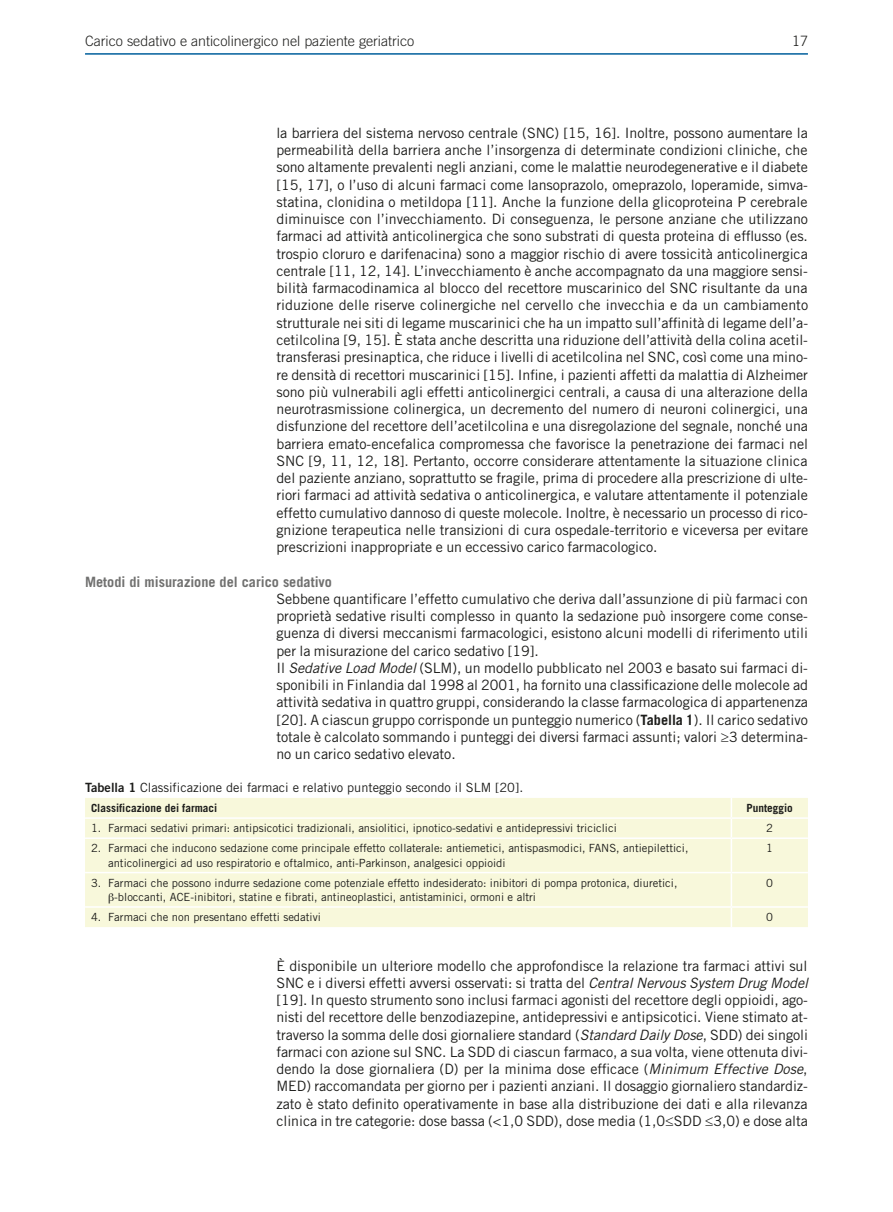
<style>
.page{position:relative;width:893px;height:1212px;background:#fff}
.page>*{position:absolute;margin:0;border:0;box-sizing:border-box;transform-origin:0 0}
.t1{font:14.25px/17.2px "Trade Gothic LT Std";letter-spacing:-.005em;color:#1d1d1b;text-align:justify}
.t2{font:300 14.25px "Trade Gothic LT Std";color:#1d1d1b}
.t3{font:700 14.25px "Trade Gothic LT Std";color:#70706f}
.t4{font:12.75px "Trade Gothic LT Std";color:#1d1d1b}
.t5{font:11.25px/14.2px "Trade Gothic LT Std";color:#1d1d1b}
.t6{font:700 11.25px "Trade Gothic LT Std";color:#1d1d1b}
.s1{font-style:italic}
.s2{font-weight:700}
.s3{font-family:"Trade Gothic LT Std Bd 2"}
</style>
<div class="page">
<hr style="left:85px;top:53px;width:723px;height:2px;background:#005f9c">
<div style="left:85px;top:798px;width:723px;height:129px;background:#f8f8db"></div>
<hr style="left:85px;top:817px;width:646px;height:2px;background:#fff">
<hr style="left:731px;top:817px;width:77px;height:2px;background:#fff">
<svg style="left:731px;top:798px;width:1px;height:39px"></svg>
<hr style="left:85px;top:837px;width:646px;height:2px;background:#fff">
<hr style="left:731px;top:837px;width:77px;height:2px;background:#fff">
<hr style="left:731px;top:839px;width:1px;height:33px;background:#fff">
<hr style="left:85px;top:872px;width:646px;height:1px;background:#fff">
<hr style="left:731px;top:872px;width:77px;height:1px;background:#fff">
<hr style="left:731px;top:873px;width:1px;height:33px;background:#fff">
<hr style="left:85px;top:906px;width:646px;height:2px;background:#fff">
<hr style="left:731px;top:906px;width:77px;height:2px;background:#fff">
<svg style="left:731px;top:908px;width:1px;height:19px"></svg>
<svg style="left:109px;top:893px;width:5px;height:10px"></svg>
<p class="t2" style="left:85px;top:33px;width:331px">Carico sedativo e anticolinergico nel paziente geriatrico</p>
<p class="t2" style="left:792px;top:33px;width:17px">17</p>
<p class="t1" style="left:276px;top:124px;width:533px">la barriera del sistema nervoso centrale (SNC) [15, 16]. Inoltre, possono aumentare la permeabilità della barriera anche l’insorgenza di determinate condizioni cliniche, che sono altamente prevalenti negli anziani, come le malattie neurodegenerative e il diabete [15, 17], o l’uso di alcuni farmaci come lansoprazolo, omeprazolo, loperamide, simva&shy;statina, clonidina o metildopa [11]. Anche la funzione della glicoproteina P cerebrale diminuisce con l’invecchiamento. Di conseguenza, le persone anziane che utilizzano farmaci ad attività anticolinergica che sono substrati di questa proteina di efflusso (es. trospio cloruro e darifenacina) sono a maggior rischio di avere tossicità anticolinergica centrale [11, 12, 14]. L’invecchiamento è anche accompagnato da una maggiore sensi&shy;bilità farmacodinamica al blocco del recettore muscarinico del SNC risultante da una riduzione delle riserve colinergiche nel cervello che invecchia e da un cambiamento strutturale nei siti di legame muscarinici che ha un impatto sull’affinità di legame dell’a&shy;cetilcolina [9, 15]. È stata anche descritta una riduzione dell’attività della colina acetil&shy;transferasi presinaptica, che riduce i livelli di acetilcolina nel SNC, così come una mino&shy;re densità di recettori muscarinici [15]. Infine, i pazienti affetti da malattia di Alzheimer sono più vulnerabili agli effetti anticolinergici centrali, a causa di una alterazione della neurotrasmissione colinergica, un decremento del numero di neuroni colinergici, una disfunzione del recettore dell’acetilcolina e una disregolazione del segnale, nonché una barriera emato-encefalica compromessa che favorisce la penetrazione dei farmaci nel SNC [9, 11, 12, 18]. Pertanto, occorre considerare attentamente la situazione clinica del paziente anziano, soprattutto se fragile, prima di procedere alla prescrizione di ulte&shy;riori farmaci ad attività sedativa o anticolinergica, e valutare attentamente il potenziale effetto cumulativo dannoso di queste molecole. Inoltre, è necessario un processo di rico&shy;gnizione terapeutica nelle transizioni di cura ospedale-territorio e viceversa per evitare prescrizioni inappropriate e un eccessivo carico farmacologico.</p>
<p class="t3" style="left:85px;top:573px;width:249px">Metodi di misurazione del carico sedativo</p>
<p class="t1" style="left:276px;top:590px;width:533px;text-align:left">Sebbene quantificare l’effetto cumulativo che deriva dall’assunzione di più farmaci con proprietà sedative risulti complesso in quanto la sedazione può insorgere come conse&shy;guenza di diversi meccanismi farmacologici, esistono alcuni modelli di riferimento utili per la misurazione del carico sedativo [19].<br>Il <span class="s1">Sedative Load Model</span> (SLM), un modello pubblicato nel 2003 e basato sui farmaci di&shy;sponibili in Finlandia dal 1998 al 2001, ha fornito una classificazione delle molecole ad attività sedativa in quattro gruppi, considerando la classe farmacologica di appartenenza [20]. A ciascun gruppo corrisponde un punteggio numerico (<span class="s2">Tabella 1</span>). Il carico sedativo totale è calcolato sommando i punteggi dei diversi farmaci assunti; valori ≥3 determina&shy;no un carico sedativo elevato.</p>
<p class="t4" style="left:85px;top:780px;width:440px"><span class="s3">Tabella 1</span> Classificazione dei farmaci e relativo punteggio secondo il SLM [20].</p>
<p class="t6" style="left:91px;top:801px;width:128px">Classificazione dei farmaci</p>
<p class="t6" style="left:746px;top:801px;width:48px">Punteggio</p>
<p class="t5" style="left:91px;top:821px;width:527px">1. Farmaci sedativi primari: antipsicotici tradizionali, ansiolitici, ipnotico-sedativi e antidepressivi triciclici</p>
<p class="t5" style="left:766px;top:821px;width:8px">2</p>
<p class="t5" style="left:108px;top:841px;width:582px;text-indent:-17px">2. Farmaci che inducono sedazione come principale effetto collaterale: antiemetici, antispasmodici, FANS, antiepilettici, anticolinergici ad uso respiratorio e oftalmico, anti-Parkinson, analgesici oppioidi</p>
<p class="t5" style="left:766px;top:841px;width:8px">1</p>
<p class="t5" style="left:114px;top:875px;width:565px;text-indent:-23px">3. Farmaci che possono indurre sedazione come potenziale effetto indesiderato: inibitori di pompa protonica, diuretici, -bloccanti, ACE-inibitori, statine e fibrati, antineoplastici, antistaminici, ormoni e altri</p>
<p class="t5" style="left:766px;top:875px;width:8px">0</p>
<p class="t5" style="left:91px;top:910px;width:231px">4. Farmaci che non presentano effetti sedativi</p>
<p class="t5" style="left:766px;top:910px;width:8px">0</p>
<p class="t1" style="left:276px;top:957px;width:533px">È disponibile un ulteriore modello che approfondisce la relazione tra farmaci attivi sul SNC e i diversi effetti avversi osservati: si tratta del <span class="s1">Central Nervous System Drug Model </span>[19]. In questo strumento sono inclusi farmaci agonisti del recettore degli oppioidi, ago&shy;nisti del recettore delle benzodiazepine, antidepressivi e antipsicotici. Viene stimato at&shy;traverso la somma delle dosi giornaliere standard (<span class="s1">Standard Daily Dose</span>, SDD) dei singoli farmaci con azione sul SNC. La SDD di ciascun farmaco, a sua volta, viene ottenuta divi&shy;dendo la dose giornaliera (D) per la minima dose efficace (<span class="s1">Minimum Effective Dose</span>, MED) raccomandata per giorno per i pazienti anziani. Il dosaggio giornaliero standardiz&shy;zato è stato definito operativamente in base alla distribuzione dei dati e alla rilevanza clinica in tre categorie: dose bassa (&lt;1,0 SDD), dose media (1,0≤SDD ≤3,0) e dose alta</p>
</div>
